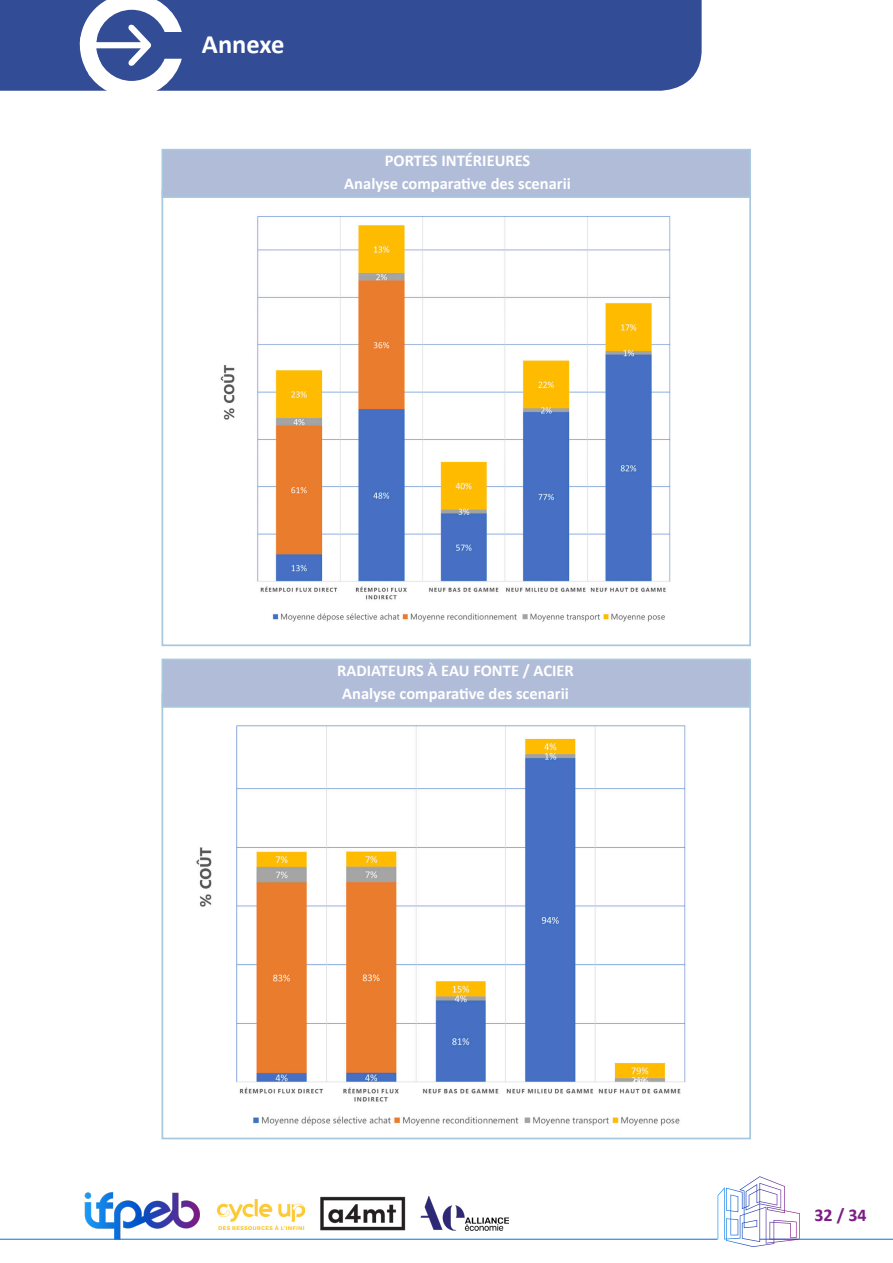
<style>
.page{position:relative;width:893px;height:1263px;background:#fff}
.page>*{position:absolute;margin:0;border:0;box-sizing:border-box;transform-origin:0 0}
.t1{font:700 26.55px "Calibri";color:#fff}
.t2{font:700 18px "Calibri";color:#7b1d84}
.t3{font:700 16.5px/22.5px "Calibri";color:#fff;text-align:center}
</style>
<div class="page">
<div style="left:0;top:0;width:702px;height:91px;background:#324c95"></div>
<svg style="left:77px;top:0;width:105px;height:91px"></svg>
<hr style="left:0;top:1239px;width:718px;height:1px;background:#0b70dc">
<hr style="left:760px;top:1239px;width:133px;height:1px;background:#0b70dc">
<img style="left:77px;top:1192px;width:127px;height:48px">
<svg style="left:718px;top:1176px;width:82px;height:71px"></svg>
<img style="left:320px;top:1196px;width:86px;height:35px">
<img style="left:217px;top:1199px;width:88px;height:31px">
<img style="left:420px;top:1196px;width:88px;height:34px">
<img style="left:220px;top:216px;width:451px;height:406px">
<div style="left:161px;top:149px;width:590px;height:49px;background:#b0bcd8;border:2px solid #a8c8de"></div>
<img style="left:196px;top:725px;width:490px;height:401px">
<div style="left:162px;top:659px;width:589px;height:49px;background:#b0bcd8;border:2px solid #a8c8de"></div>
<p class="t1" style="left:202px;top:25px;width:84px">Annexe</p>
<p class="t3" style="left:344px;top:149px;width:228px">PORTES INTÉRIEURES<br>Analyse comparative des scenarii</p>
<p class="t3" style="left:337px;top:659px;width:238px">RADIATEURS À EAU FONTE / ACIER<br>Analyse comparative des scenarii</p>
<p class="t2" style="left:814px;top:1202px;width:54px">32 / 34</p>
</div>
